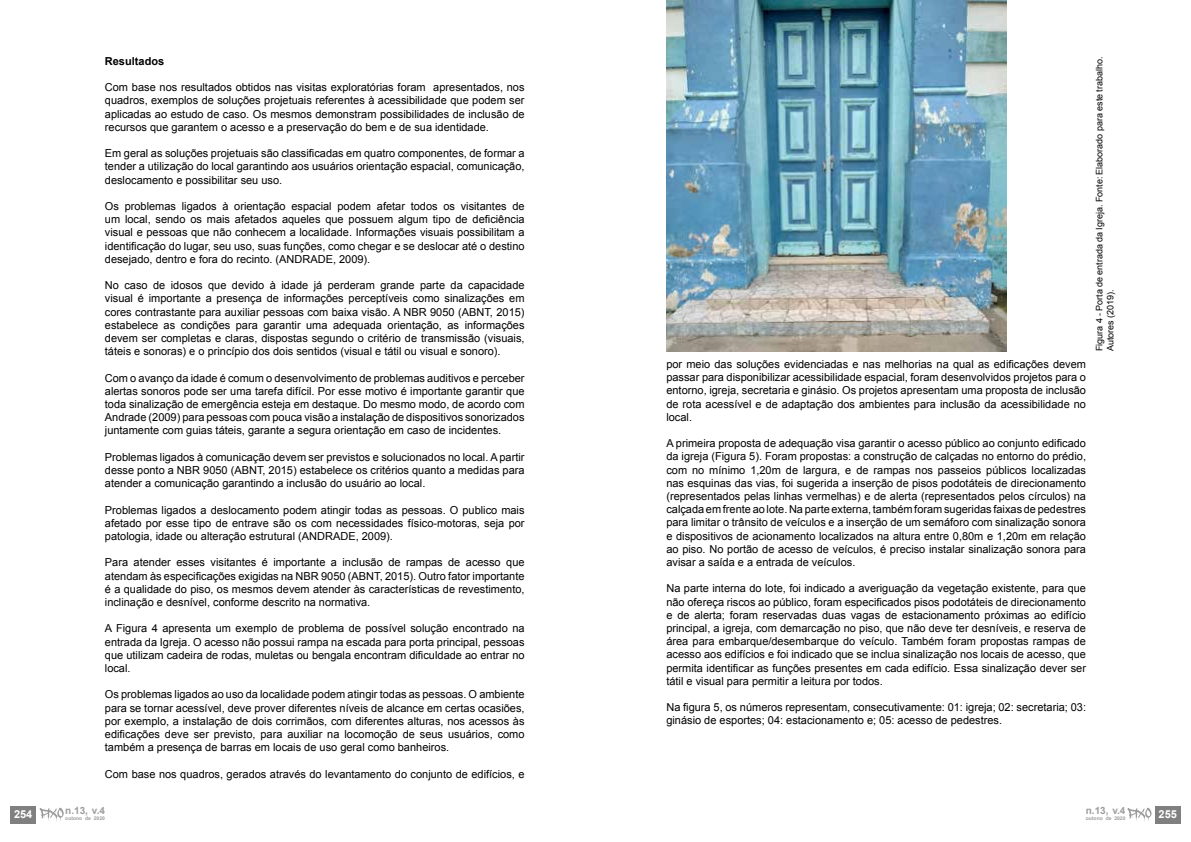
<style>
.page{position:relative;width:1191px;height:842px;background:#fff}
.page>*{position:absolute;margin:0;border:0;box-sizing:border-box;transform-origin:0 0}
.t1{font:11px/13.2px "Arial";color:#000;text-align:justify}
.t2{font:700 11px "Arial";color:#000}
.t3{font:700 11px "Arial";color:#fff}
.t4{font:700 10px "Arial";color:#9d9d9c}
.t5{font:9px/10.8px "Arial";color:#000}
.t6{font:700 5px "Arial";color:#9d9d9c}
</style>
<div class="page">
<img style="left:666px;top:0;width:340px;height:351px">
<div style="left:1155px;top:806px;width:25px;height:17px;background:#808080"></div>
<svg style="left:1127px;top:808px;width:24px;height:13px"></svg>
<div style="left:11px;top:806px;width:25px;height:17px;background:#808080"></div>
<svg style="left:40px;top:808px;width:24px;height:13px"></svg>
<p class="t3" style="left:14px;top:807px;width:20px">254</p>
<p class="t2" style="left:105px;top:54px;width:61px">Resultados</p>
<p class="t1" style="left:105px;top:81px;width:421px">Com base nos resultados obtidos nas visitas exploratórias foram apresentados, nos quadros, exemplos de soluções projetuais referentes à acessibilidade que podem ser aplicadas ao estudo de caso. Os mesmos demonstram possibilidades de inclusão de recursos que garantem o acesso e a preservação do bem e de sua identidade.</p>
<p class="t1" style="left:105px;top:147px;width:421px">Em geral as soluções projetuais são classificadas em quatro componentes, de formar a tender a utilização do local garantindo aos usuários orientação espacial, comunicação, deslocamento e possibilitar seu uso.</p>
<p class="t1" style="left:105px;top:200px;width:421px">Os problemas ligados à orientação espacial podem afetar todos os visitantes de um local, sendo os mais afetados aqueles que possuem algum tipo de deficiência visual e pessoas que não conhecem a localidade. Informações visuais possibilitam a identificação do lugar, seu uso, suas funções, como chegar e se deslocar até o destino desejado, dentro e fora do recinto. (ANDRADE, 2009).</p>
<p class="t1" style="left:105px;top:279px;width:421px">No caso de idosos que devido à idade já perderam grande parte da capacidade visual é importante a presença de informações perceptíveis como sinalizações em cores contrastante para auxiliar pessoas com baixa visão. A NBR 9050 (ABNT, 2015) estabelece as condições para garantir uma adequada orientação, as informações devem ser completas e claras, dispostas segundo o critério de transmissão (visuais, táteis e sonoras) e o princípio dos dois sentidos (visual e tátil ou visual e sonoro).</p>
<p class="t1" style="left:105px;top:371px;width:421px">Com o avanço da idade é comum o desenvolvimento de problemas auditivos e perceber alertas sonoros pode ser uma tarefa difícil. Por esse motivo é importante garantir que toda sinalização de emergência esteja em destaque. Do mesmo modo, de acordo com Andrade (2009) para pessoas com pouca visão a instalação de dispositivos sonorizados juntamente com guias táteis, garante a segura orientação em caso de incidentes.</p>
<p class="t1" style="left:105px;top:450px;width:421px">Problemas ligados à comunicação devem ser previstos e solucionados no local. A partir desse ponto a NBR 9050 (ABNT, 2015) estabelece os critérios quanto a medidas para atender a comunicação garantindo a inclusão do usuário ao local.</p>
<p class="t1" style="left:105px;top:503px;width:421px">Problemas ligados a deslocamento podem atingir todas as pessoas. O publico mais afetado por esse tipo de entrave são os com necessidades físico-motoras, seja por patologia, idade ou alteração estrutural (ANDRADE, 2009).</p>
<p class="t1" style="left:105px;top:556px;width:421px">Para atender esses visitantes é importante a inclusão de rampas de acesso que atendam às especificações exigidas na NBR 9050 (ABNT, 2015). Outro fator importante é a qualidade do piso, os mesmos devem atender às características de revestimento, inclinação e desnível, conforme descrito na normativa.</p>
<p class="t1" style="left:105px;top:622px;width:421px">A Figura 4 apresenta um exemplo de problema de possível solução encontrado na entrada da Igreja. O acesso não possui rampa na escada para porta principal, pessoas que utilizam cadeira de rodas, muletas ou bengala encontram dificuldade ao entrar no local.</p>
<p class="t1" style="left:105px;top:688px;width:421px">Os problemas ligados ao uso da localidade podem atingir todas as pessoas. O ambiente para se tornar acessível, deve prover diferentes níveis de alcance em certas ocasiões, por exemplo, a instalação de dois corrimãos, com diferentes alturas, nos acessos às edificações deve ser previsto, para auxiliar na locomoção de seus usuários, como também a presença de barras em locais de uso geral como banheiros.</p>
<p class="t1" style="left:105px;top:767px;width:421px">Com base nos quadros, gerados através do levantamento do conjunto de edifícios, e</p>
<p class="t4" style="left:65px;top:804px;width:41px">n.13, v.4</p>
<p class="t6" style="left:65px;top:815px;width:41px">outono de 2020</p>
<p class="t1" style="left:666px;top:358px;width:421px">por meio das soluções evidenciadas e nas melhorias na qual as edificações devem passar para disponibilizar acessibilidade espacial, foram desenvolvidos projetos para o entorno, igreja, secretaria e ginásio. Os projetos apresentam uma proposta de inclusão de rota acessível e de adaptação dos ambientes para inclusão da acessibilidade no local.</p>
<p class="t1" style="left:666px;top:437px;width:421px">A primeira proposta de adequação visa garantir o acesso público ao conjunto edificado da igreja (Figura 5). Foram propostas: a construção de calçadas no entorno do prédio, com no mínimo 1,20m de largura, e de rampas nos passeios públicos localizadas nas esquinas das vias, foi sugerida a inserção de pisos podotáteis de direcionamento (representados pelas linhas vermelhas) e de alerta (representados pelos círculos) na calçada em frente ao lote. Na parte externa, também foram sugeridas faixas de pedestres para limitar o trânsito de veículos e a inserção de um semáforo com sinalização sonora e dispositivos de acionamento localizados na altura entre 0,80m e 1,20m em relação ao piso. No portão de acesso de veículos, é preciso instalar sinalização sonora para avisar a saída e a entrada de veículos.</p>
<p class="t1" style="left:666px;top:582px;width:421px">Na parte interna do lote, foi indicado a averiguação da vegetação existente, para que não ofereça riscos ao público, foram especificados pisos podotáteis de direcionamento e de alerta; foram reservadas duas vagas de estacionamento próximas ao edifício principal, a igreja, com demarcação no piso, que não deve ter desníveis, e reserva de área para embarque/desembarque do veículo. Também foram propostas rampas de acesso aos edifícios e foi indicado que se inclua sinalização nos locais de acesso, que permita identificar as funções presentes em cada edifício. Essa sinalização dever ser tátil e visual para permitir a leitura por todos.</p>
<p class="t1" style="left:666px;top:701px;width:421px">Na figura 5, os números representam, consecutivamente: 01: igreja; 02: secretaria; 03: ginásio de esportes; 04: estacionamento e; 05: acesso de pedestres.</p>
<p class="t5" style="left:1094px;top:351px;width:296px;rotate:-90deg">Figura 4 - Porta de entrada da Igreja. Fonte: Elaborado para este trabalho.<br>Autores (2019).</p>
<p class="t4" style="left:1085px;top:804px;width:41px">n.13, v.4</p>
<p class="t6" style="left:1085px;top:815px;width:41px">outono de 2020</p>
<p class="t3" style="left:1158px;top:807px;width:20px">255</p>
</div>
